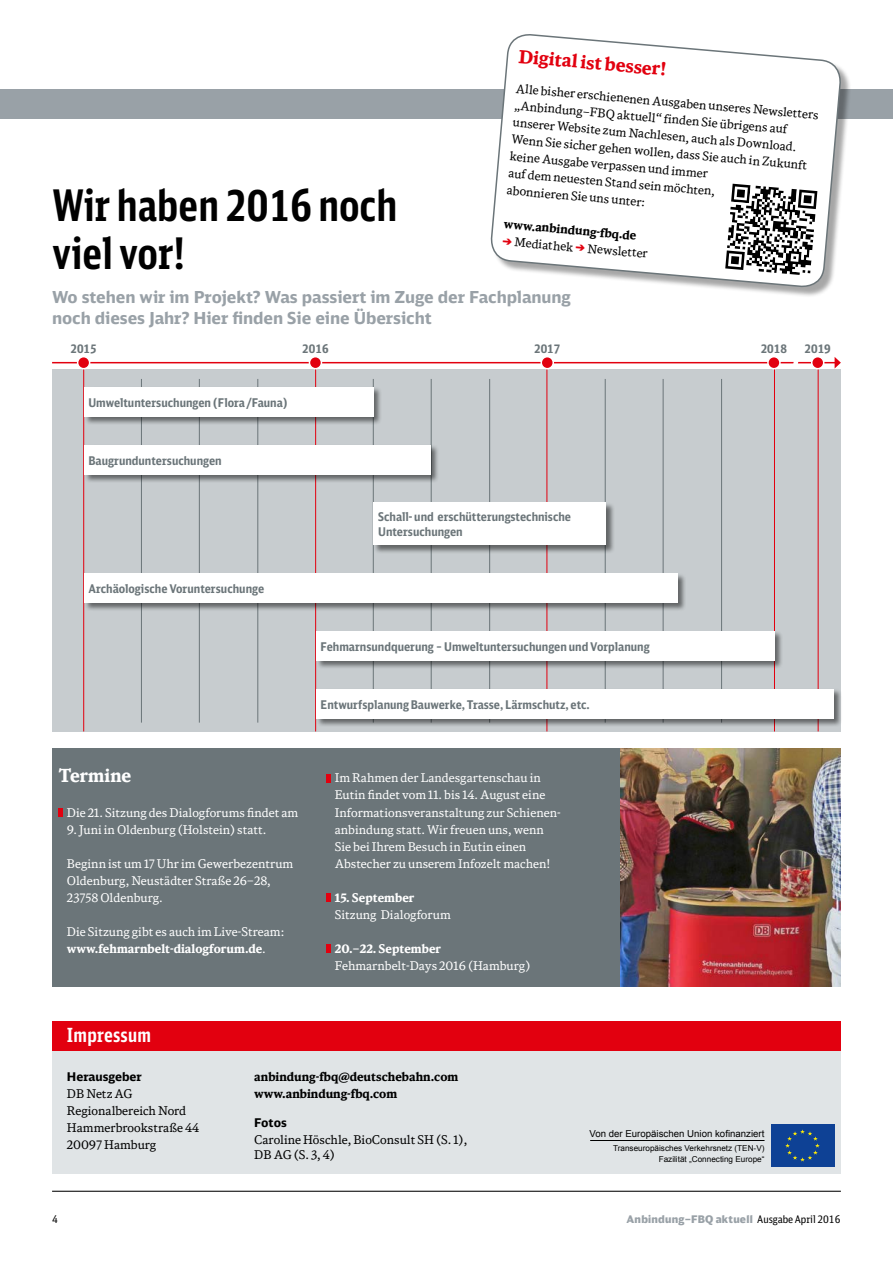
<style>
.page{position:relative;width:893px;height:1263px;background:#fff}
.page>*{position:absolute;margin:0;border:0;box-sizing:border-box;transform-origin:0 0}
.t1{font:700 43.5px/48px "DB Sans Comp";color:#000}
.t2{font:700 19.5px "DB Sans Comp";letter-spacing:.01em;color:#fff}
.t3{font:700 18px "DB News";color:#e2000f}
.t4{font:700 18px "DB News";color:#fff}
.t5{font:700 16.5px/21.8px "DB Sans";letter-spacing:-.005em;color:#99a1a7}
.t6{font:12px/17px "DB News";color:#fff}
.t7{font:12px/17px "DB News";color:#000}
.t8{font:700 12px/15px "DB Sans Cond";color:#6b7579}
.t9{font:700 12px/17px "DB News";color:#000}
.t10{font:700 12px "DB News";color:#fff}
.t11{font:700 12px "DB Sans";letter-spacing:-.005em;color:#000}
.t12{font:900 10.5px "DB Head";letter-spacing:.025em;color:#99a1a7}
.t13{font:10.5px "DB Sans Cond";color:#000}
.t14{font:9.6px "Arial";color:#000}
.t15{font:8.1px/11.6px "Arial";color:#000;text-align:right}
.s1{font-family:"DB Plan A";font-weight:400;color:#e2000f}
.s2{font-weight:400}
.s3{font-weight:700}
.s4{font-family:"DB Sans Cond";font-weight:400;color:#000}
</style>
<div class="page">
<div style="left:0;top:89px;width:893px;height:30px;background:#99a1a7"></div>
<hr style="left:52px;top:1191px;width:789px;height:1px;background:#000">
<div style="left:52px;top:1038px;width:789px;height:136px;background:#e0e4e6"></div>
<div style="left:52px;top:1021px;width:253px;height:29px;background:#e2000f"></div>
<div style="left:294px;top:1021px;width:547px;height:29px;background:#e2000f"></div>
<hr style="left:590px;top:1140px;width:174px;height:1px;background:#000">
<div style="left:771px;top:1124px;width:63px;height:43px;background:#0e4195"></div>
<svg style="left:785px;top:1129px;width:35px;height:32px"></svg>
<div style="left:52px;top:748px;width:789px;height:238px;background:#6b7579"></div>
<div style="left:58px;top:808px;width:5px;height:8px;background:#e2000f"></div>
<div style="left:326px;top:774px;width:5px;height:8px;background:#e2000f"></div>
<div style="left:326px;top:893px;width:5px;height:8px;background:#e2000f"></div>
<div style="left:326px;top:944px;width:5px;height:8px;background:#e2000f"></div>
<div style="left:52px;top:369px;width:789px;height:362px;background:#c7cccf"></div>
<div style="left:492px;top:36px;width:359px;height:262px;background:#000;opacity:.35"></div>
<svg style="left:490px;top:34px;width:352px;height:254px"></svg>
<svg style="left:725px;top:184px;width:92px;height:92px"></svg>
<img style="left:620px;top:748px;width:221px;height:238px">
<hr style="left:83px;top:362px;width:1px;height:369px;background:#e2000f">
<hr style="left:315px;top:362px;width:1px;height:369px;background:#e2000f">
<hr style="left:546px;top:362px;width:1px;height:369px;background:#e2000f">
<hr style="left:774px;top:362px;width:1px;height:369px;background:#e2000f">
<hr style="left:818px;top:362px;width:1px;height:369px;background:#e2000f">
<hr style="left:52px;top:362px;width:783px;height:1px;background:#e2000f">
<svg style="left:835px;top:357px;width:6px;height:11px"></svg>
<div style="left:78px;top:357px;width:12px;height:12px;background:#e2000f;border-radius:50%"></div>
<div style="left:77px;top:356px;width:13px;height:13px;border:2px solid #fff;border-radius:50%"></div>
<div style="left:309px;top:357px;width:12px;height:12px;background:#e2000f;border-radius:50%"></div>
<div style="left:309px;top:356px;width:13px;height:13px;border:2px solid #fff;border-radius:50%"></div>
<div style="left:541px;top:357px;width:12px;height:12px;background:#e2000f;border-radius:50%"></div>
<div style="left:540px;top:356px;width:14px;height:13px;border:2px solid #fff;border-radius:50%"></div>
<div style="left:812px;top:357px;width:12px;height:12px;background:#e2000f;border-radius:50%"></div>
<div style="left:811px;top:356px;width:13px;height:13px;border:2px solid #fff;border-radius:50%"></div>
<div style="left:768px;top:357px;width:12px;height:12px;background:#e2000f;border-radius:50%"></div>
<div style="left:767px;top:356px;width:14px;height:13px;border:2px solid #fff;border-radius:50%"></div>
<hr style="left:141px;top:379px;width:1px;height:344px;background:#6b7579">
<hr style="left:373px;top:379px;width:1px;height:344px;background:#6b7579">
<hr style="left:605px;top:379px;width:1px;height:344px;background:#6b7579">
<hr style="left:199px;top:379px;width:1px;height:344px;background:#6b7579">
<hr style="left:431px;top:379px;width:1px;height:344px;background:#6b7579">
<hr style="left:663px;top:379px;width:1px;height:344px;background:#6b7579">
<hr style="left:257px;top:379px;width:1px;height:344px;background:#6b7579">
<hr style="left:489px;top:379px;width:1px;height:344px;background:#6b7579">
<hr style="left:721px;top:379px;width:1px;height:344px;background:#6b7579">
<svg style="left:790px;top:361px;width:12px;height:3px"></svg>
<div style="left:84px;top:573px;width:602px;height:39px;background:#000;opacity:.5"></div>
<div style="left:84px;top:573px;width:593px;height:30px;background:#fff"></div>
<div style="left:84px;top:386px;width:298px;height:39px;background:#000;opacity:.5"></div>
<div style="left:84px;top:387px;width:289px;height:30px;background:#fff"></div>
<div style="left:316px;top:631px;width:468px;height:38px;background:#000;opacity:.5"></div>
<div style="left:316px;top:631px;width:459px;height:30px;background:#fff"></div>
<div style="left:84px;top:444px;width:356px;height:39px;background:#000;opacity:.5"></div>
<div style="left:84px;top:445px;width:347px;height:30px;background:#fff"></div>
<div style="left:316px;top:688px;width:526px;height:39px;background:#000;opacity:.5"></div>
<div style="left:316px;top:689px;width:518px;height:30px;background:#fff"></div>
<div style="left:373px;top:502px;width:242px;height:52px;background:#000;opacity:.5"></div>
<div style="left:374px;top:503px;width:232px;height:42px;background:#fff"></div>
<h1 class="t1" style="left:52px;top:181px;width:347px">Wir haben 2016 noch viel vor!</h1>
<h3 class="t3" style="left:520px;top:45px;width:150px;rotate:5deg">Digital ist besser!</h3>
<p class="t7" style="left:517px;top:80px;width:305px;rotate:5deg">Alle bisher erschienenen Ausgaben unseres Newsletters „Anbindung–FBQ aktuell“ finden Sie übrigens auf unserer Website zum Nachlesen, auch als Download.<br>Wenn Sie sicher gehen wollen, dass Sie auch in Zukunft keine Ausgabe verpassen und immer<br>auf dem neuesten Stand sein möchten,<br>abonnieren Sie uns unter:</p>
<p class="t9" style="left:505px;top:215px;width:147px;rotate:5deg">www.anbindung-fbq.de<br><span class="s1">§</span> <span class="s2">Mediathek</span> <span class="s1">§</span> <span class="s2">Newsletter</span></p>
<h3 class="t5" style="left:52px;top:285px;width:520px">Wo stehen wir im Projekt? Was passiert im Zuge der Fachplanung noch dieses Jahr? Hier finden Sie eine Übersicht</h3>
<p class="t8" style="left:70px;top:341px;width:28px">2015</p>
<p class="t8" style="left:302px;top:341px;width:28px">2016</p>
<p class="t8" style="left:534px;top:341px;width:28px">2017</p>
<p class="t8" style="left:761px;top:341px;width:28px">2018</p>
<p class="t8" style="left:804px;top:341px;width:28px">2019</p>
<p class="t8" style="left:88px;top:395px;width:201px">Umweltuntersuchungen (Flora /Fauna)</p>
<p class="t8" style="left:88px;top:452px;width:135px">Baugrunduntersuchungen</p>
<p class="t8" style="left:88px;top:581px;width:177px">Archäologische Voruntersuchunge</p>
<h3 class="t4" style="left:58px;top:764px;width:74px">Termine</h3>
<p class="t6" style="left:67px;top:803px;width:233px">Die 21. Sitzung des Dialogforums findet am</p>
<p class="t6" style="left:67px;top:820px;width:201px">9. Juni in Oldenburg (Holstein) statt.</p>
<p class="t6" style="left:67px;top:854px;width:228px">Beginn ist um 17 Uhr im Gewerbezentrum<br>Oldenburg, Neustädter Straße 26–28,<br>23758 Oldenburg.</p>
<p class="t6" style="left:67px;top:922px;width:219px">Die Sitzung gibt es auch im Live-Stream: <span class="s3">www.fehmarnbelt-dialogforum.de</span>.</p>
<p class="t8" style="left:378px;top:509px;width:194px">Schall- und erschütterungstechnische<br>Untersuchungen</p>
<p class="t8" style="left:321px;top:639px;width:330px">Fehmarnsundquerung – Umweltuntersuchungen und Vorplanung</p>
<p class="t8" style="left:321px;top:697px;width:271px">Entwurfsplanung Bauwerke, Trasse, Lärmschutz, etc.</p>
<p class="t6" style="left:335px;top:769px;width:227px">Im Rahmen der Landesgartenschau in Eutin findet vom 11. bis 14. August eine Informationsveranstaltung zur Schienen&shy;anbindung statt. Wir freuen uns, wenn Sie bei Ihrem Besuch in Eutin einen Abstecher zu unserem Infozelt machen!</p>
<p class="t10" style="left:335px;top:889px;width:81px">15. September</p>
<p class="t6" style="left:335px;top:906px;width:117px">Sitzung Dialogforum</p>
<p class="t10" style="left:335px;top:940px;width:108px">20.–22. September</p>
<p class="t6" style="left:335px;top:957px;width:197px">Fehmarnbelt-Days 2016 (Hamburg)</p>
<h2 class="t2" style="left:67px;top:1023px;width:86px">Impressum</h2>
<p class="t11" style="left:67px;top:1069px;width:76px">Herausgeber</p>
<p class="t7" style="left:67px;top:1085px;width:134px">DB Netz AG<br>Regionalbereich Nord<br>Hammerbrookstraße 44<br>20097 Hamburg</p>
<p class="t9" style="left:254px;top:1068px;width:206px">anbindung-fbq@deutschebahn.com www.anbindung-fbq.com</p>
<p class="t11" style="left:254px;top:1115px;width:34px">Fotos</p>
<p class="t7" style="left:254px;top:1131px;width:215px;line-height:15.8px">Caroline Höschle, BioConsult SH (S. 1),<br>DB AG (S. 3, 4)</p>
<p class="t14" style="left:589px;top:1128px;width:177px">Von der Europäischen Union kofinanziert</p>
<p class="t15" style="left:613px;top:1142px;width:153px">Transeuropäisches Verkehrsnetz (TEN-V)<br>Fazilität „Connecting Europe“</p>
<p class="t13" style="left:52px;top:1212px;width:7px">4</p>
<p class="t12" style="left:626px;top:1212px;width:216px">Anbindung–FBQ aktuell <span class="s4">Ausgabe April 2016</span></p>
</div>
